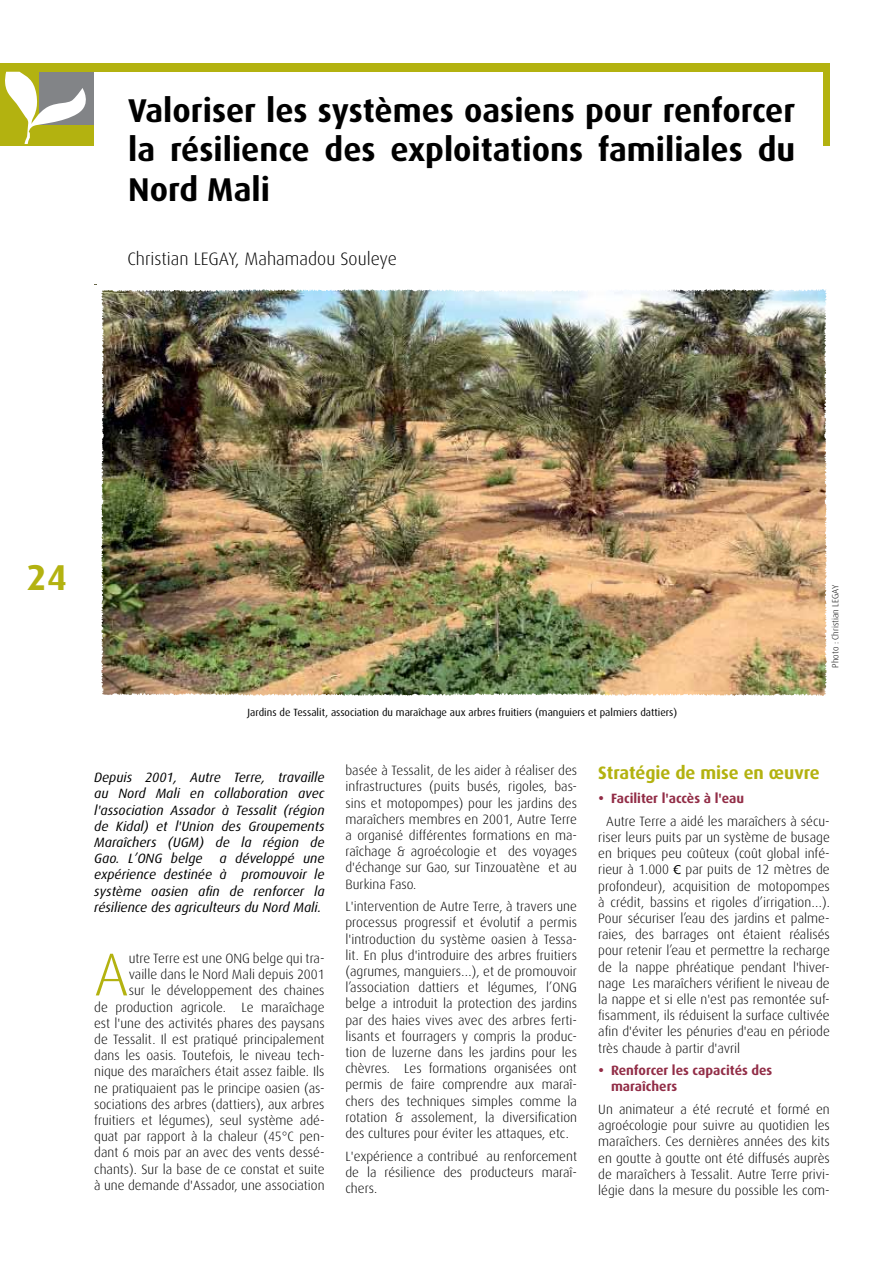
<style>
.page{position:relative;width:893px;height:1263px;background:#fff}
.page>*{position:absolute;margin:0;border:0;box-sizing:border-box;transform-origin:0 0}
.t1{font:300 60.6px "Dax";color:#b3b210}
.t2{font:700 36px "Dax";color:#b3b210}
.t3{font:700 33px/39.6px "Dax";color:#000;text-align:justify}
.t4{font:300 18px "Dax";color:#000}
.t5{font:700 18px "Dax";color:#b3b210}
.t6{font:300 13.5px/16.2px "Dax";color:#000;text-align:justify}
.t7{font:italic 13.5px/16.2px "Dax";color:#000;text-align:justify}
.t8{font:700 13.5px/16.2px "Dax";color:#922d47}
.t9{font:10.5px "Dax";color:#000}
.t10{font:300 9px "Dax";color:#000}
.s1{color:#922d47}
.s2{font-weight:700;color:#922d47}
.s3{font-family:"Verdana";font-weight:400;font-size:12px}
</style>
<div class="page">
<img style="left:103px;top:291px;width:722px;height:403px">
<div style="left:0;top:64px;width:829px;height:82px;background:#b3b210"></div>
<div style="left:94px;top:72px;width:728px;height:91px;background:#fff"></div>
<svg style="left:5px;top:72px;width:88px;height:72px"></svg>
<img style="left:101px;top:291px;width:2px;height:403px">
<img style="left:825px;top:291px;width:2px;height:403px">
<img style="left:102px;top:289px;width:724px;height:2px">
<img style="left:102px;top:694px;width:724px;height:2px">
<h3 class="t3" style="left:128px;top:91px;width:668px">Valoriser les systèmes oasiens pour renforcer la résilience des exploitations familiales du Nord Mali</h3>
<h3 class="t4" style="left:127px;top:249px;width:271px">Christian LEGAY, Mahamadou Souleye</h3>
<h2 class="t2" style="left:26px;top:558px;width:42px">24</h2>
<p class="t9" style="left:248px;top:707px;width:431px">Jardins de Tessalit, association du maraîchage aux arbres fruitiers (manguiers et palmiers dattiers)</p>
<p class="t10" style="left:830px;top:668px;width:84px;rotate:-90deg">Photo : Christian LEGAY</p>
<p class="t7" style="left:94px;top:770px;width:232px">Depuis 2001, Autre Terre, travaille au Nord Mali en collaboration avec l'association Assador à Tessalit (région de Kidal) et l'Union des Groupements Maraîchers (UGM) de la région de Gao. L’ONG belge</p>
<p class="t7" style="left:94px;top:851px;width:232px;text-indent:125px">a développé une expérience destinée à promouvoir le système oasien afin de renforcer la résilience des agriculteurs du Nord Mali.</p>
<p class="t6" style="left:94px;top:950px;width:232px;text-align:right">utre Terre est une ONG belge qui tra-<br>vaille dans le Nord Mali depuis 2001<br>sur le développement des chaines<br>de production agricole. Le maraîchage est l'une des activités phares des paysans de Tessalit. Il est pratiqué principalement dans les oasis. Toutefois, le niveau tech&shy;nique des maraîchers était assez faible. Ils ne pratiquaient pas le principe oasien (as&shy;sociations des arbres (dattiers), aux arbres fruitiers et légumes), seul système adé&shy;quat par rapport à la chaleur (45°C pen&shy;dant 6 mois par an avec des vents dessé&shy;chants). Sur la base de ce constat et suite à une demande d'Assador, une association</p>
<h1 class="t1" style="left:94px;top:941px;width:36px">A</h1>
<p class="t6" style="left:345px;top:762px;width:233px">basée à Tessalit, de les aider à réaliser des infrastructures (puits busés, rigoles, bas&shy;sins et motopompes) pour les jardins des maraîchers membres en 2001, Autre Terre a organisé différentes formations en ma&shy;raîchage &amp; agroécologie et des voyages d'échange sur Gao, sur Tinzouatène et au Burkina Faso.</p>
<p class="t6" style="left:345px;top:898px;width:233px">L'intervention de Autre Terre, à travers une processus progressif et évolutif a permis l'introduction du système oasien à Tessa&shy;lit. En plus d'introduire des arbres fruitiers (agrumes, manguiers…), et de promouvoir l’association dattiers et légumes, l’ONG belge a introduit la protection des jardins par des haies vives avec des arbres ferti&shy;lisants et fourragers y compris la produc&shy;tion de luzerne dans les jardins pour les chèvres. Les formations organisées ont permis de faire comprendre aux maraî&shy;chers des techniques simples comme la rotation &amp; assolement, la diversification des cultures pour éviter les attaques, etc.</p>
<p class="t6" style="left:345px;top:1148px;width:233px">L'expérience a contribué au renforcement de la résilience des producteurs maraî&shy;chers.</p>
<h3 class="t5" style="left:598px;top:762px;width:223px">Stratégie de mise en œuvre</h3>
<p class="t6" style="left:606px;top:787px;width:225px;line-height:22.5px;text-indent:-8px"><span class="s1">•</span> <span class="s2">Faciliter l'accès à l'eau<br></span>Autre Terre a aidé les maraîchers à sécu-</p>
<p class="t6" style="left:598px;top:829px;width:233px">riser leurs puits par un système de busage en briques peu coûteux (coût global infé&shy;rieur à 1.000 <span class="s3">€</span> par puits de 12 mètres de profondeur), acquisition de motopompes à crédit, bassins et rigoles d’irrigation…).<br>Pour sécuriser l’eau des jardins et palme&shy;raies, des barrages ont étaient réalisés pour retenir l’eau et permettre la recharge de la nappe phréatique pendant l'hiver&shy;nage Les maraîchers vérifient le niveau de la nappe et si elle n'est pas remontée suf&shy;fisamment, ils réduisent la surface cultivée afin d'éviter les pénuries d'eau en période très chaude à partir d'avril</p>
<p class="t8" style="left:611px;top:1062px;width:163px;text-indent:-13px">• Renforcer les capacités des maraîchers</p>
<p class="t6" style="left:598px;top:1101px;width:233px">Un animateur a été recruté et formé en agroécologie pour suivre au quotidien les maraîchers. Ces dernières années des kits en goutte à goutte ont été diffusés auprès de maraîchers à Tessalit. Autre Terre privi&shy;légie dans la mesure du possible les com-</p>
</div>
